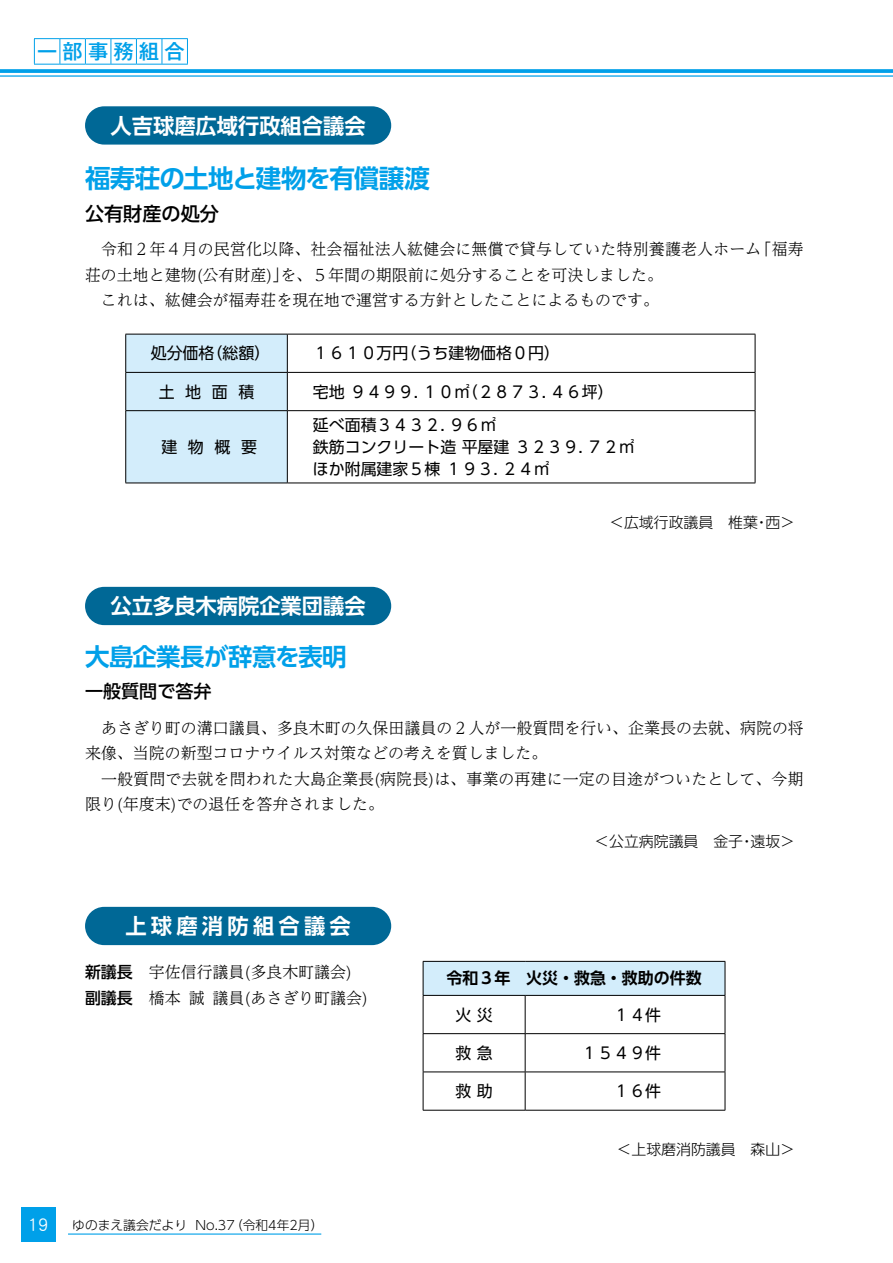
<style>
.page{position:relative;width:893px;height:1263px;background:#fff}
.page>*{position:absolute;margin:0;border:0;box-sizing:border-box;transform-origin:0 0}
.t1{font:700 25.5px "UD Shin Go Pr 6 De";letter-spacing:-.035em;color:#00a0e9}
.t2{font:700 24.45px "UD Shin Go Pr 6 De";letter-spacing:-.025em;color:#00a0e9}
.t3{font:700 21.3px "UD Shin Go Pr 6 De";color:#fff}
.t4{font:700 21.3px "UD Shin Go Pr 6 De";letter-spacing:.2em;color:#fff}
.t5{font:500 20.25px "Gothic MB101 Pro";letter-spacing:.265em;color:#00a0e9}
.t6{font:500 19.2px "UD Shin Go Pr 6";color:#000}
.t7{font:500 18px "UD Shin Go Pr 6";color:#000}
.t8{font:500 16.95px "DFP Maru Gothic CID";color:#fff}
.t9{font:300 15.9px/25.5px "UD Reimin Pro";color:#000}
.t10{font:15.9px/22.4px "UD Shin Go Pr 6";color:#000}
.t11{font:700 15.9px "UD Shin Go Pr 6 De";color:#000}
.t12{font:500 15.9px "UD Shin Go Pr 6";color:#000}
.t13{font:300 14.85px "UD Shin Go Pr 6";color:#000}
.t14{font:300 12.75px "UD Shin Go Pr 6";color:#000}
.s1{font-family:"UD Shin Go Pr 6";font-weight:500}
.s2{font-family:"UD Reimin Pro";font-weight:300}
</style>
<div class="page">
<div style="left:21px;top:1208px;width:34px;height:34px;background:#00a0e9"></div>
<hr style="left:68px;top:1233px;width:253px;height:1px;background:#00a0e9">
<hr style="left:0;top:75px;width:893px;height:2px;background:#00a0e9">
<svg style="left:0;top:69px;width:893px;height:4px"></svg>
<div style="left:85px;top:587px;width:306px;height:38px;background:#006896;border-radius:19px"></div>
<div style="left:85px;top:907px;width:306px;height:38px;background:#006896;border-radius:19px"></div>
<div style="left:85px;top:106px;width:306px;height:39px;background:#006896;border-radius:19px"></div>
<svg style="left:34px;top:38px;width:154px;height:27px"></svg>
<div style="left:126px;top:335px;width:161px;height:148px;background:#d3edfb"></div>
<hr style="left:125px;top:334px;width:162px;height:1px;background:#000">
<hr style="left:125px;top:334px;width:1px;height:38px;background:#000">
<hr style="left:287px;top:334px;width:468px;height:1px;background:#000">
<hr style="left:287px;top:334px;width:1px;height:38px;background:#000">
<hr style="left:755px;top:334px;width:1px;height:38px;background:#000">
<hr style="left:125px;top:372px;width:162px;height:1px;background:#000">
<hr style="left:125px;top:373px;width:1px;height:37px;background:#000">
<hr style="left:287px;top:372px;width:468px;height:1px;background:#000">
<hr style="left:287px;top:373px;width:1px;height:37px;background:#000">
<hr style="left:755px;top:373px;width:1px;height:37px;background:#000">
<hr style="left:125px;top:410px;width:162px;height:1px;background:#000">
<hr style="left:125px;top:411px;width:1px;height:72px;background:#000">
<hr style="left:287px;top:410px;width:468px;height:1px;background:#000">
<hr style="left:287px;top:411px;width:1px;height:72px;background:#000">
<hr style="left:755px;top:411px;width:1px;height:72px;background:#000">
<hr style="left:125px;top:483px;width:162px;height:1px;background:#000">
<hr style="left:287px;top:483px;width:468px;height:1px;background:#000">
<div style="left:423px;top:961px;width:302px;height:34px;background:#d3edfb"></div>
<hr style="left:423px;top:961px;width:102px;height:1px;background:#000">
<hr style="left:423px;top:962px;width:1px;height:33px;background:#000">
<hr style="left:525px;top:961px;width:200px;height:1px;background:#000">
<hr style="left:725px;top:962px;width:1px;height:33px;background:#000">
<hr style="left:423px;top:995px;width:102px;height:1px;background:#000">
<hr style="left:423px;top:996px;width:1px;height:37px;background:#000">
<hr style="left:525px;top:995px;width:200px;height:1px;background:#000">
<hr style="left:525px;top:996px;width:1px;height:37px;background:#000">
<hr style="left:725px;top:996px;width:1px;height:37px;background:#000">
<hr style="left:423px;top:1033px;width:102px;height:1px;background:#000">
<hr style="left:423px;top:1034px;width:1px;height:37px;background:#000">
<hr style="left:525px;top:1033px;width:200px;height:1px;background:#000">
<hr style="left:525px;top:1034px;width:1px;height:37px;background:#000">
<hr style="left:725px;top:1034px;width:1px;height:37px;background:#000">
<hr style="left:423px;top:1071px;width:102px;height:1px;background:#000">
<hr style="left:423px;top:1072px;width:1px;height:38px;background:#000">
<hr style="left:525px;top:1071px;width:200px;height:1px;background:#000">
<hr style="left:525px;top:1072px;width:1px;height:38px;background:#000">
<hr style="left:725px;top:1072px;width:1px;height:38px;background:#000">
<hr style="left:423px;top:1110px;width:102px;height:1px;background:#000">
<hr style="left:525px;top:1110px;width:200px;height:1px;background:#000">
<p class="t5" style="left:37px;top:35px;width:149px">一部事務組合</p>
<h3 class="t3" style="left:111px;top:108px;width:257px">人吉球磨広域行政組合議会</h3>
<h1 class="t1" style="left:85px;top:158px;width:346px">福寿荘の土地と建物を有償譲渡</h1>
<p class="t6" style="left:85px;top:198px;width:135px">公有財産の処分</p>
<p class="t9" style="left:280px;top:236px;width:483px;text-indent:-195px">　令和２年４月の民営化以降、社会福祉法人紘健会に無償で貸与していた特別養護老人ホームを、５年間の期限前に処分することを可決しました。</p>
<p class="t9" style="left:755px;top:236px;width:50px">「福寿</p>
<p class="t9" style="left:85px;top:262px;width:576px">荘の土地と建物(公有財産)」<br>　これは、紘健会が福寿荘を現在地で運営する方針としたことによるものです。</p>
<p class="t10" style="left:207px;top:342px;width:65px">（総額）</p>
<p class="t10" style="left:151px;top:342px;width:65px">処分価格</p>
<p class="t10" style="left:159px;top:380px;width:17px">土</p>
<p class="t10" style="left:185px;top:380px;width:17px">地</p>
<p class="t10" style="left:212px;top:380px;width:17px">面</p>
<p class="t10" style="left:238px;top:380px;width:17px">積</p>
<p class="t10" style="left:161px;top:435px;width:17px">建</p>
<p class="t10" style="left:188px;top:435px;width:17px">物</p>
<p class="t10" style="left:214px;top:435px;width:17px">概</p>
<p class="t10" style="left:241px;top:435px;width:17px">要</p>
<p class="t10" style="left:401px;top:342px;width:161px">（うち建物価格０円(</p>
<p class="t10" style="left:313px;top:342px;width:97px">１６１０万円</p>
<p class="t10" style="left:313px;top:380px;width:302px">宅地９４９９. １０（㎡２８７３. ４６坪(</p>
<p class="t10" style="left:313px;top:413px;width:323px">延べ面積３４３２. ９６㎡<br>鉄筋コンクリート造平屋建３２３９. ７２㎡ほか附属建家５棟１９３. ２４㎡</p>
<p class="t13" style="left:609px;top:510px;width:150px">＜広域行政議員　椎葉</p>
<p class="t13" style="left:765px;top:510px;width:31px">西&lt;</p>
<p class="t13" style="left:754px;top:510px;width:16px">・</p>
<h3 class="t3" style="left:111px;top:589px;width:257px">公立多良木病院企業団議会</h3>
<h2 class="t2" style="left:85px;top:637px;width:263px">大島企業長が辞意を表明</h2>
<p class="t7" style="left:85px;top:677px;width:128px">一般質問で答弁</p>
<p class="t9" style="left:85px;top:714px;width:720px">　あさぎり町の溝口議員、多良木町の久保田議員の２人が一般質問を行い、企業長の去就、病院の将来像、当院の新型コロナウイルス対策などの考えを質しました。<br>　一般質問で去就を問われた大島企業長(病院長は) 、事業の再建に一定の目途がついたとして、今期限り(年度末)での退任を答弁されました。</p>
<h3 class="t4" style="left:125px;top:909px;width:227px">上球磨消防組合議会</h3>
<p class="t9" style="left:213px;top:959px;width:157px;text-indent:-128px"><span class="s1">新議長</span>　宇佐信行議員(多良木町議会(議員(あさぎり町議会(</p>
<p class="t12" style="left:85px;top:985px;width:97px">副議長<span class="s2">　橋本</span></p>
<p class="t9" style="left:189px;top:984px;width:17px">誠</p>
<p class="t8" style="left:28px;top:1216px;width:22px">19</p>
<p class="t14" style="left:72px;top:1214px;width:116px">ゆのまえ議会だより</p>
<p class="t14" style="left:230px;top:1214px;width:95px">（令和4年2月(</p>
<p class="t14" style="left:196px;top:1214px;width:41px">No.37</p>
<p class="t13" style="left:594px;top:829px;width:150px">＜公立病院議員　金子</p>
<p class="t13" style="left:750px;top:829px;width:46px">遠坂&lt;</p>
<p class="t13" style="left:739px;top:829px;width:16px">・</p>
<p class="t11" style="left:446px;top:965px;width:257px">令和３年　火災・救急・救助の件数</p>
<p class="t10" style="left:613px;top:1003px;width:49px">１４件</p>
<p class="t10" style="left:455px;top:1003px;width:39px">火災</p>
<p class="t10" style="left:455px;top:1041px;width:39px">救急</p>
<p class="t10" style="left:455px;top:1079px;width:39px">救助</p>
<p class="t10" style="left:581px;top:1041px;width:81px">１５４９件</p>
<p class="t10" style="left:613px;top:1079px;width:49px">１６件</p>
<p class="t13" style="left:617px;top:1137px;width:180px">＜上球磨消防議員　森山&lt;</p>
</div>
